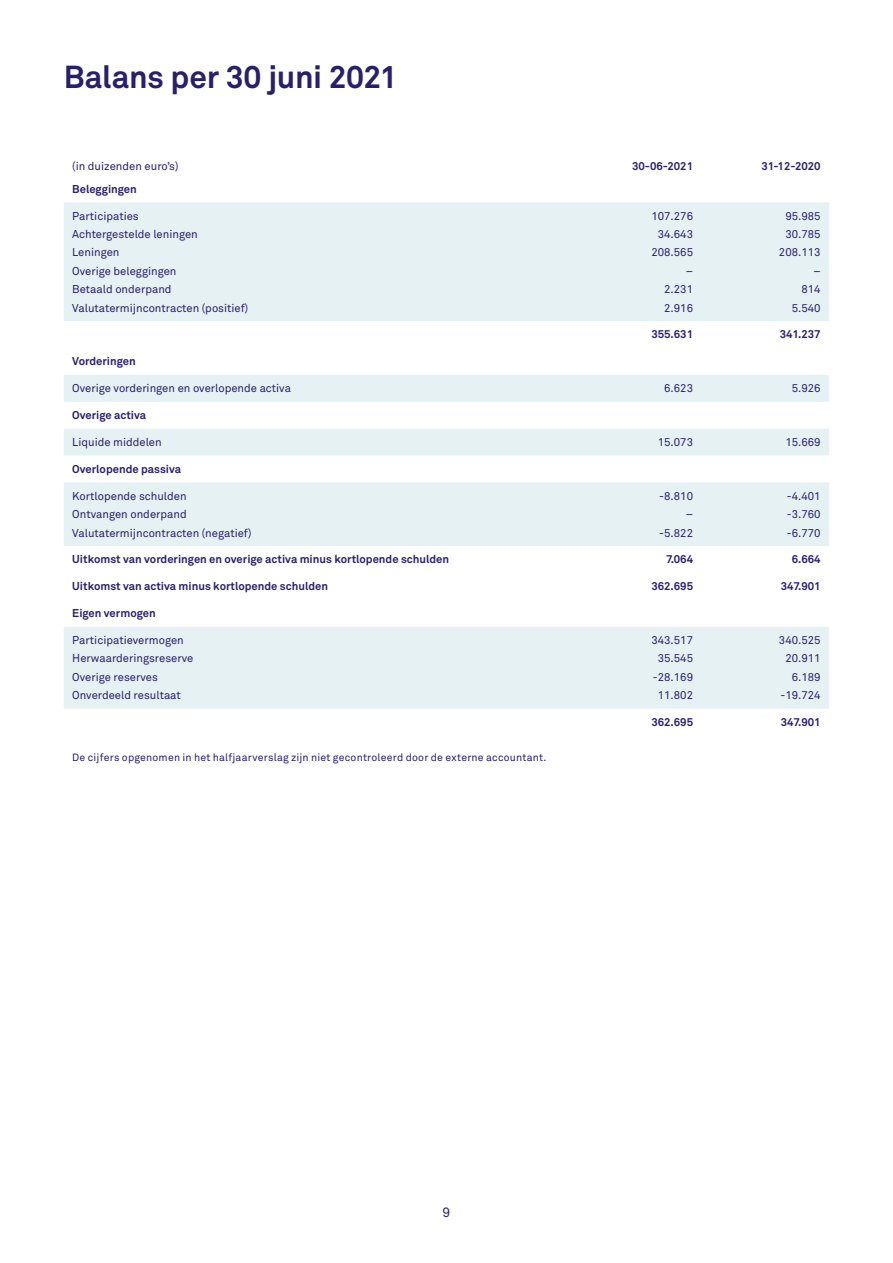
<style>
.page{position:relative;width:893px;height:1263px;background:#fff}
.page>*{position:absolute;margin:0;border:0;box-sizing:border-box;transform-origin:0 0}
.TRI_Hoofdkop{font:700 31.5px "Akkurat Pro";letter-spacing:-.01em;color:#291f6c}
.t1{font:13.5px "Akkurat Pro";color:#291f6c}
.TRI_tabel_Regular_7{font:11.25px "Akkurat Pro";color:#291f6c}
.TRI_tabel_Bold_7_5_1{font:700 11.25px "Akkurat Pro";color:#291f6c}
.TRI_tabel_Bold_7_5_1-2{font:11.25px "Akkurat Pro";color:#291f6c}
.TRI_bronvermelding{font:10.5px "Akkurat Pro";letter-spacing:.02em;color:#291f6c}
</style>
<div class="page">
<svg style="left:64px;top:202px;width:765px;height:507px;fill:#e6f1f4"></svg>
<svg style="left:64px;top:375px;width:765px;height:80px;fill:#e6f1f4"></svg>
<p class="TRI_Hoofdkop" style="left:64px;top:58px;width:335px">Balans per 30 juni 2021</p>
<p class="TRI_tabel_Bold_7_5_1-2" style="left:72px;top:160px;width:108px">(in duizenden euro’s)</p>
<p class="TRI_tabel_Bold_7_5_1" style="left:632px;top:159px;width:63px">30-06-2021</p>
<p class="TRI_tabel_Bold_7_5_1" style="left:762px;top:159px;width:61px">31-12-2020</p>
<p class="TRI_tabel_Bold_7_5_1" style="left:72px;top:182px;width:66px">Beleggingen</p>
<p class="TRI_tabel_Regular_7" style="left:72px;top:209px;width:68px">Participaties</p>
<p class="TRI_tabel_Regular_7" style="left:651px;top:209px;width:43px">107.276</p>
<p class="TRI_tabel_Regular_7" style="left:785px;top:209px;width:37px">95.985</p>
<p class="TRI_tabel_Regular_7" style="left:72px;top:227px;width:127px">Achtergestelde leningen</p>
<p class="TRI_tabel_Regular_7" style="left:658px;top:227px;width:37px">34.643</p>
<p class="TRI_tabel_Regular_7" style="left:785px;top:227px;width:37px">30.785</p>
<p class="TRI_tabel_Regular_7" style="left:72px;top:246px;width:49px">Leningen</p>
<p class="TRI_tabel_Regular_7" style="left:651px;top:246px;width:43px">208.565</p>
<p class="TRI_tabel_Regular_7" style="left:779px;top:246px;width:43px">208.113</p>
<p class="TRI_tabel_Regular_7" style="left:72px;top:264px;width:106px">Overige beleggingen</p>
<p class="TRI_tabel_Regular_7" style="left:686px;top:264px;width:9px">–</p>
<p class="TRI_tabel_Regular_7" style="left:813px;top:264px;width:9px">–</p>
<p class="TRI_tabel_Regular_7" style="left:72px;top:283px;width:101px">Betaald onderpand</p>
<p class="TRI_tabel_Regular_7" style="left:664px;top:283px;width:30px">2.231</p>
<p class="TRI_tabel_Regular_7" style="left:801px;top:283px;width:21px">814</p>
<p class="TRI_tabel_Regular_7" style="left:72px;top:301px;width:177px">Valutatermijncontracten (positief)</p>
<p class="TRI_tabel_Regular_7" style="left:664px;top:301px;width:30px">2.916</p>
<p class="TRI_tabel_Regular_7" style="left:792px;top:301px;width:30px">5.540</p>
<p class="TRI_tabel_Bold_7_5_1" style="left:651px;top:327px;width:43px">355.631</p>
<p class="TRI_tabel_Bold_7_5_1" style="left:780px;top:327px;width:42px">341.237</p>
<p class="TRI_tabel_Bold_7_5_1" style="left:72px;top:354px;width:65px">Vorderingen</p>
<p class="TRI_tabel_Regular_7" style="left:72px;top:382px;width:220px">Overige vorderingen en overlopende activa</p>
<p class="TRI_tabel_Regular_7" style="left:664px;top:382px;width:30px">6.623</p>
<p class="TRI_tabel_Regular_7" style="left:792px;top:382px;width:30px">5.926</p>
<p class="TRI_tabel_Bold_7_5_1" style="left:72px;top:408px;width:75px">Overige activa</p>
<p class="TRI_tabel_Regular_7" style="left:72px;top:435px;width:91px">Liquide middelen</p>
<p class="TRI_tabel_Regular_7" style="left:658px;top:435px;width:37px">15.073</p>
<p class="TRI_tabel_Regular_7" style="left:785px;top:435px;width:37px">15.669</p>
<p class="TRI_tabel_Bold_7_5_1" style="left:72px;top:462px;width:110px">Overlopende passiva</p>
<p class="TRI_tabel_Regular_7" style="left:72px;top:489px;width:116px">Kortlopende schulden</p>
<p class="TRI_tabel_Regular_7" style="left:659px;top:489px;width:35px">-8.810</p>
<p class="TRI_tabel_Regular_7" style="left:787px;top:489px;width:35px">-4.401</p>
<p class="TRI_tabel_Regular_7" style="left:72px;top:507px;width:116px">Ontvangen onderpand</p>
<p class="TRI_tabel_Regular_7" style="left:686px;top:507px;width:9px">–</p>
<p class="TRI_tabel_Regular_7" style="left:787px;top:507px;width:35px">-3.760</p>
<p class="TRI_tabel_Regular_7" style="left:72px;top:526px;width:181px">Valutatermijncontracten (negatief)</p>
<p class="TRI_tabel_Regular_7" style="left:659px;top:526px;width:35px">-5.822</p>
<p class="TRI_tabel_Regular_7" style="left:787px;top:526px;width:35px">-6.770</p>
<p class="TRI_tabel_Bold_7_5_1" style="left:72px;top:552px;width:378px">Uitkomst van vorderingen en overige activa minus kortlopende schulden</p>
<p class="TRI_tabel_Bold_7_5_1" style="left:666px;top:552px;width:28px">7.064</p>
<p class="TRI_tabel_Bold_7_5_1" style="left:792px;top:552px;width:30px">6.664</p>
<p class="TRI_tabel_Bold_7_5_1" style="left:72px;top:579px;width:257px">Uitkomst van activa minus kortlopende schulden</p>
<p class="TRI_tabel_Bold_7_5_1" style="left:651px;top:579px;width:43px">362.695</p>
<p class="TRI_tabel_Bold_7_5_1" style="left:781px;top:579px;width:42px">347.901</p>
<p class="TRI_tabel_Bold_7_5_1" style="left:72px;top:606px;width:85px">Eigen vermogen</p>
<p class="TRI_tabel_Regular_7" style="left:72px;top:633px;width:113px">Participatievermogen</p>
<p class="TRI_tabel_Regular_7" style="left:651px;top:633px;width:43px">343.517</p>
<p class="TRI_tabel_Regular_7" style="left:779px;top:633px;width:43px">340.525</p>
<p class="TRI_tabel_Regular_7" style="left:72px;top:652px;width:123px">Herwaarderingsreserve</p>
<p class="TRI_tabel_Regular_7" style="left:658px;top:652px;width:37px">35.545</p>
<p class="TRI_tabel_Regular_7" style="left:785px;top:652px;width:37px">20.911</p>
<p class="TRI_tabel_Regular_7" style="left:72px;top:670px;width:87px">Overige reserves</p>
<p class="TRI_tabel_Regular_7" style="left:653px;top:670px;width:42px">-28.169</p>
<p class="TRI_tabel_Regular_7" style="left:792px;top:670px;width:30px">6.189</p>
<p class="TRI_tabel_Regular_7" style="left:72px;top:689px;width:110px">Onverdeeld resultaat</p>
<p class="TRI_tabel_Regular_7" style="left:658px;top:689px;width:37px">11.802</p>
<p class="TRI_tabel_Regular_7" style="left:780px;top:689px;width:42px">-19.724</p>
<p class="TRI_tabel_Bold_7_5_1" style="left:651px;top:715px;width:43px">362.695</p>
<p class="TRI_tabel_Bold_7_5_1" style="left:781px;top:715px;width:42px">347.901</p>
<p class="TRI_bronvermelding" style="left:72px;top:751px;width:476px">De cijfers opgenomen in het halfjaarverslag zijn niet gecontroleerd door de externe accountant.</p>
<p class="t1" style="left:443px;top:1205px;width:9px">9</p>
</div>
